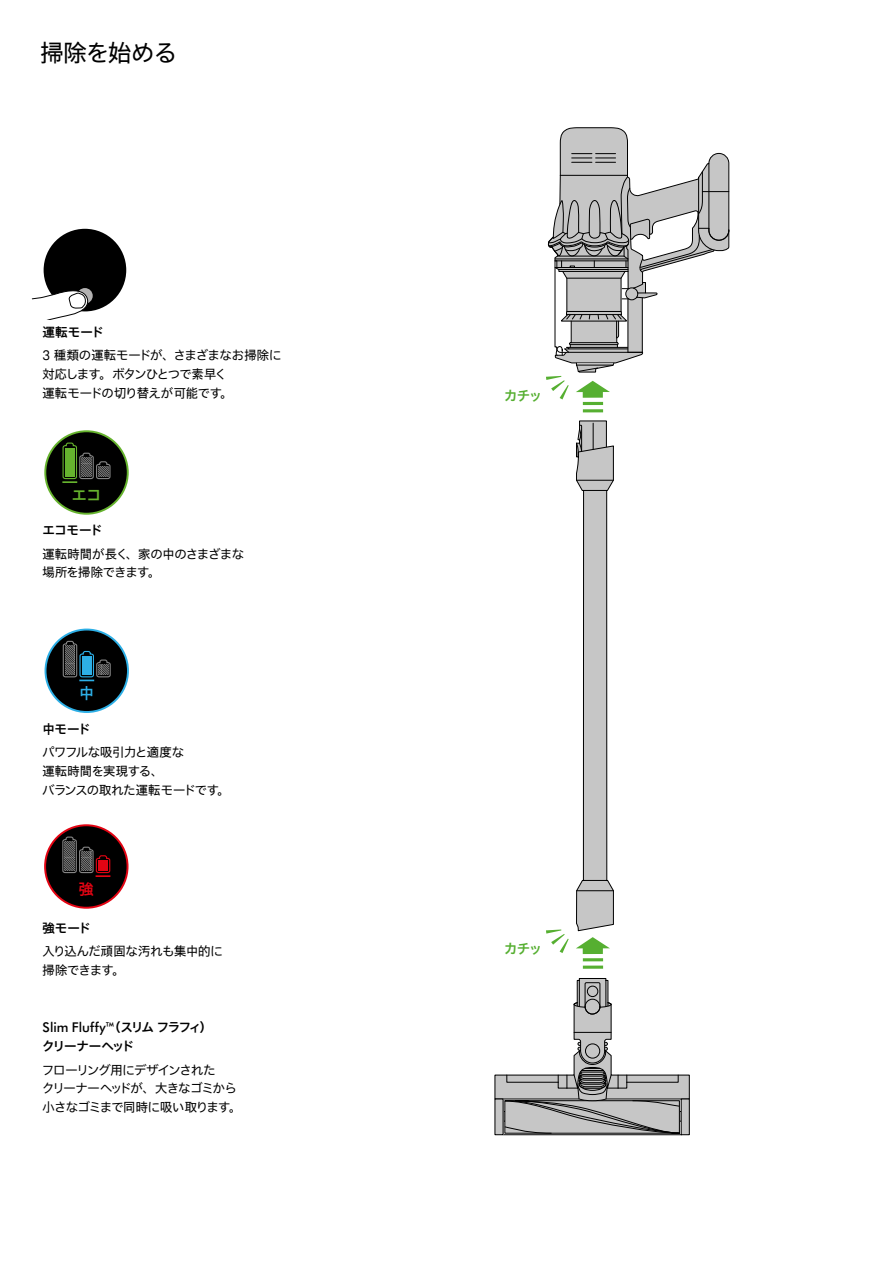
<style>
.page{position:relative;width:893px;height:1263px;background:#fff}
.page>*{position:absolute;margin:0;border:0;box-sizing:border-box;transform-origin:0 0}
.t1{font:25.5px "Dyson Japanese New";color:#000}
.t2{font:500 16.2px "Dyson Japanese New";color:#66b32e}
.t3{font:500 16.2px "Dyson Japanese New";color:#e30413}
.t4{font:500 16.2px "Dyson Japanese New";color:#2dafe6}
.t5{font:500 14.55px "Dyson Japanese New";letter-spacing:-.03em;color:#56af31}
.t6{font:13.5px/18.9px "Dyson Japanese New";letter-spacing:-.01em;color:#000}
.t7{font:500 13.5px/18.9px "Dyson Japanese New";letter-spacing:-.02em;color:#000}
</style>
<div class="page">
<hr style="left:503px;top:1134px;width:179px;height:1px;background:#000">
<div style="left:495px;top:1098px;width:8px;height:37px;border:1px solid #000"></div>
<div style="left:681px;top:1098px;width:9px;height:37px;border:1px solid #000"></div>
<svg style="left:494px;top:978px;width:196px;height:156px"></svg>
<svg style="left:546px;top:929px;width:23px;height:24px"></svg>
<hr style="left:583px;top:958px;width:20px;height:3px;background:#56af31">
<svg style="left:583px;top:965px;width:20px;height:4px"></svg>
<svg style="left:576px;top:420px;width:38px;height:534px"></svg>
<hr style="left:583px;top:402px;width:20px;height:3px;background:#56af31">
<hr style="left:583px;top:409px;width:20px;height:3px;background:#56af31">
<svg style="left:546px;top:127px;width:184px;height:277px"></svg>
<div style="left:45px;top:825px;width:83px;height:83px;background:#000;border-radius:50%"></div>
<div style="left:44px;top:824px;width:85px;height:85px;border:2px solid #e30413;border-radius:50%"></div>
<svg style="left:62px;top:836px;width:49px;height:41px"></svg>
<div style="left:45px;top:431px;width:83px;height:83px;background:#000;border-radius:50%"></div>
<div style="left:44px;top:430px;width:85px;height:85px;border:2px solid #66b32e;border-radius:50%"></div>
<svg style="left:62px;top:442px;width:49px;height:41px"></svg>
<div style="left:44px;top:229px;width:82px;height:82px;background:#000;border-radius:50%"></div>
<svg style="left:77px;top:288px;width:16px;height:16px"></svg>
<svg style="left:32px;top:290px;width:56px;height:29px"></svg>
<div style="left:46px;top:629px;width:82px;height:83px;background:#000;border-radius:50%"></div>
<div style="left:45px;top:628px;width:84px;height:85px;border:2px solid #2dafe6;border-radius:50%"></div>
<svg style="left:62px;top:640px;width:49px;height:41px"></svg>
<h1 class="t1" style="left:40px;top:35px;width:138px">掃除を始める</h1>
<p class="t7" style="left:43px;top:322px;width:62px">運転モード</p>
<p class="t6" style="left:43px;top:345px;width:240px">3 種類の運転モードが、さまざまなお掃除に対応します。ボタンひとつで素早く<br>運転モードの切り替えが可能です。</p>
<p class="t2" style="left:72px;top:484px;width:31px">エコ</p>
<p class="t7" style="left:43px;top:521px;width:61px">エコモード</p>
<p class="t6" style="left:43px;top:544px;width:203px">運転時間が長く、家の中のさまざまな場所を掃除できます。</p>
<p class="t4" style="left:79px;top:682px;width:17px">中</p>
<p class="t7" style="left:43px;top:719px;width:49px">中モード</p>
<p class="t6" style="left:43px;top:743px;width:184px">パワフルな吸引力と適度な<br>運転時間を実現する、<br>バランスの取れた運転モードです。</p>
<p class="t3" style="left:79px;top:878px;width:17px">強</p>
<p class="t7" style="left:43px;top:918px;width:49px">強モード</p>
<p class="t6" style="left:43px;top:942px;width:182px">入り込んだ頑固な汚れも集中的に掃除できます。</p>
<p class="t7" style="left:43px;top:1018px;width:165px">Slim Fluffy™（スリム フラフィ）クリーナーヘッド</p>
<p class="t6" style="left:43px;top:1060px;width:195px">フローリング用にデザインされた<br>クリーナーヘッドが、大きなゴミから小さなゴミまで同時に吸い取ります。</p>
<p class="t5" style="left:504px;top:385px;width:39px">カチッ</p>
<p class="t5" style="left:504px;top:938px;width:39px">カチッ</p>
</div>
